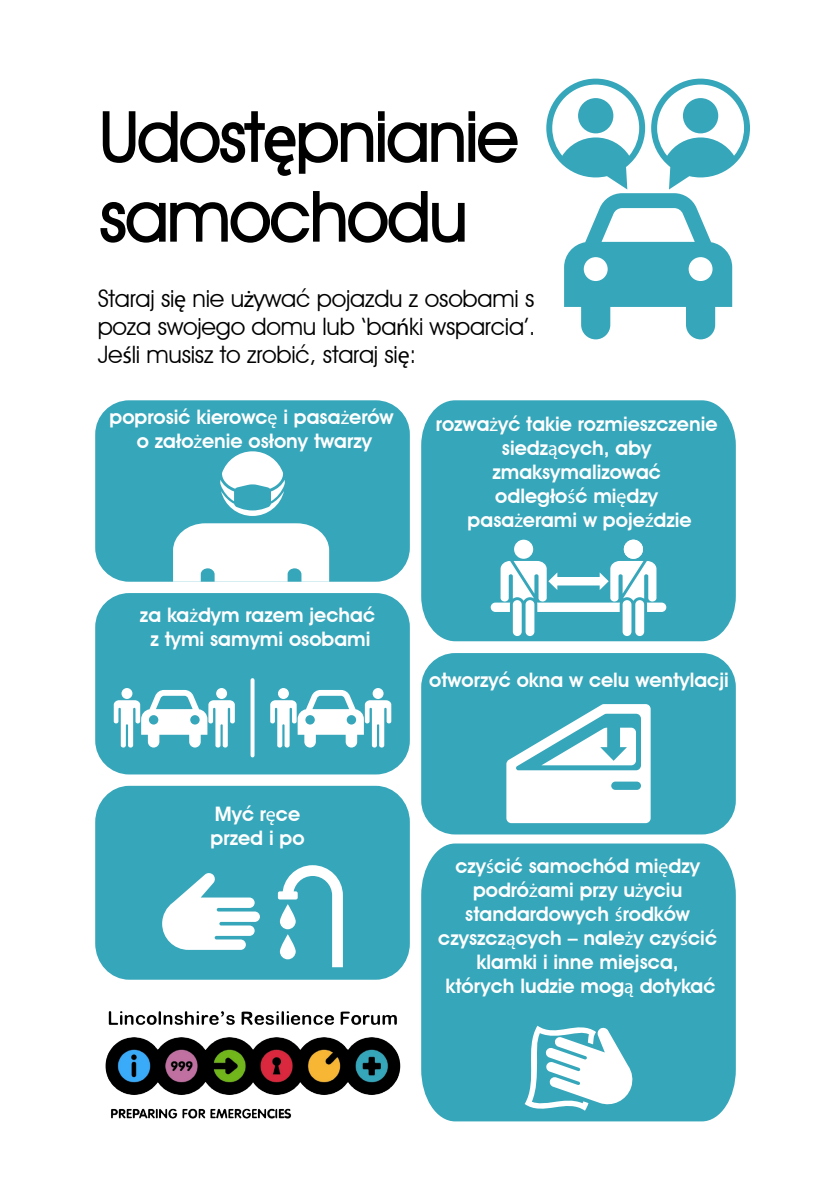
<style>
.page{position:relative;width:838px;height:1190px;background:#fff}
.page>*{position:absolute;margin:0;border:0;box-sizing:border-box;transform-origin:0 0}
.t1{font:68.4px/79.8px "Avant Garde IT Cby BT";letter-spacing:-.01em;color:#000}
.t2{font:24px/28px "Avant Garde IT Cby BT";letter-spacing:-.01em;color:#000;text-align:justify}
.t3{font:600 20px/24px "Avant Garde IT Cby BT";color:#fff;text-align:center}
.s1{font-family:"Myriad Pro"}
.s2{font-family:"Myriad Pro";font-weight:400}
</style>
<div class="page">
<div style="left:95px;top:400px;width:315px;height:182px;background:#36a6ba;border-radius:34px"></div>
<svg style="left:173px;top:523px;width:156px;height:59px;background:#edf7f9"></svg>
<div style="left:95px;top:593px;width:315px;height:181px;background:#36a6ba;border-radius:34px"></div>
<div style="left:95px;top:786px;width:315px;height:194px;background:#36a6ba;border-radius:35px"></div>
<div style="left:421px;top:400px;width:315px;height:241px;background:#36a6ba"></div>
<div style="left:421px;top:653px;width:315px;height:181px;background:#36a6ba;border-radius:34px"></div>
<div style="left:421px;top:844px;width:315px;height:277px;background:#36a6ba"></div>
<svg style="left:546px;top:79px;width:204px;height:260px"></svg>
<div style="left:683px;top:98px;width:35px;height:35px;background:#36a6ba;border-radius:50%"></div>
<svg style="left:162px;top:873px;width:98px;height:77px"></svg>
<svg style="left:282px;top:865px;width:61px;height:102px"></svg>
<div style="left:278px;top:891px;width:20px;height:9px;background:#fff;border-radius:2px"></div>
<svg style="left:280px;top:904px;width:16px;height:25px"></svg>
<svg style="left:280px;top:934px;width:16px;height:25px"></svg>
<svg style="left:524px;top:1019px;width:110px;height:98px"></svg>
<svg style="left:506px;top:704px;width:145px;height:119px"></svg>
<div style="left:514px;top:540px;width:19px;height:19px;background:#fff;border-radius:50%"></div>
<div style="left:526px;top:600px;width:8px;height:36px;background:#fff;border-radius:4px"></div>
<div style="left:513px;top:600px;width:9px;height:36px;background:#fff;border-radius:4px"></div>
<div style="left:624px;top:540px;width:19px;height:19px;background:#fff;border-radius:50%"></div>
<div style="left:623px;top:600px;width:8px;height:36px;background:#fff;border-radius:4px"></div>
<div style="left:635px;top:600px;width:9px;height:36px;background:#fff;border-radius:4px"></div>
<svg style="left:491px;top:561px;width:175px;height:51px"></svg>
<div style="left:278px;top:688px;width:11px;height:11px;background:#fff;border-radius:50%"></div>
<div style="left:373px;top:688px;width:11px;height:11px;background:#fff;border-radius:50%"></div>
<svg style="left:270px;top:690px;width:121px;height:58px"></svg>
<div style="left:122px;top:688px;width:10px;height:11px;background:#fff;border-radius:50%"></div>
<div style="left:216px;top:688px;width:11px;height:11px;background:#fff;border-radius:50%"></div>
<svg style="left:114px;top:690px;width:121px;height:58px"></svg>
<svg style="left:251px;top:680px;width:4px;height:75px"></svg>
<svg style="left:220px;top:451px;width:65px;height:65px"></svg>
<svg style="left:102px;top:111px;width:272px;height:65px"></svg>
<div style="left:378px;top:111px;width:7px;height:10px;border:2px solid #000"></div>
<div style="left:378px;top:123px;width:7px;height:39px;border:2px solid #000"></div>
<svg style="left:387px;top:122px;width:77px;height:41px"></svg>
<div style="left:468px;top:111px;width:7px;height:10px;border:2px solid #000"></div>
<div style="left:468px;top:123px;width:7px;height:39px;border:2px solid #000"></div>
<svg style="left:478px;top:122px;width:40px;height:41px"></svg>
<svg style="left:100px;top:191px;width:365px;height:52px"></svg>
<img style="left:105px;top:982px;width:330px;height:139px">
<h1 class="t1" style="left:100px;top:96px;width:420px">Udost<span class="s1">ę</span>pnianie samochodu</h1>
<p class="t2" style="left:98px;top:284px;width:439px">Staraj si<span class="s1">ę</span> nie u<span class="s1">ż</span>ywać pojazdu z osobami s poza swojego domu lub ‘ba<span class="s1">ń</span>ki wsparcia’.<br>Je<span class="s1">ś</span>li musisz to zrobić, staraj si<span class="s1">ę</span>:</p>
<p class="t3" style="left:110px;top:405px;width:286px">poprosić kierowc<span class="s2">ę</span> i pasa<span class="s2">ż</span>erów o zało<span class="s2">ż</span>enie osłony twarzy</p>
<p class="t3" style="left:436px;top:412px;width:283px">rozwa<span class="s2">ż</span>yć takie rozmieszczenie siedz<span class="s2">ą</span>cych, aby zmaksymalizować<br>odległo<span class="s2">ś</span>ć mi<span class="s2">ę</span>dzy<br>pasa<span class="s2">ż</span>erami w poje<span class="s2">ź</span>dzie</p>
<p class="t3" style="left:140px;top:603px;width:237px">za ka<span class="s2">ż</span>dym razem jechać z tymi samymi osobami</p>
<p class="t3" style="left:211px;top:802px;width:96px;text-align:left">Myć r<span class="s2">ę</span>ce przed i po</p>
<p class="t3" style="left:429px;top:668px;width:301px">otworzyć okna w celu wentylacji</p>
<p class="t3" style="left:438px;top:854px;width:280px">czy<span class="s2">ś</span>cić samochód mi<span class="s2">ę</span>dzy podró<span class="s2">ż</span>ami przy u<span class="s2">ż</span>yciu standardowych <span class="s2">ś</span>rodków czyszcz<span class="s2">ą</span>cych – nale<span class="s2">ż</span>y czy<span class="s2">ś</span>cić klamki i inne miejsca,<br>których ludzie mog<span class="s2">ą</span> dotykać</p>
</div>
